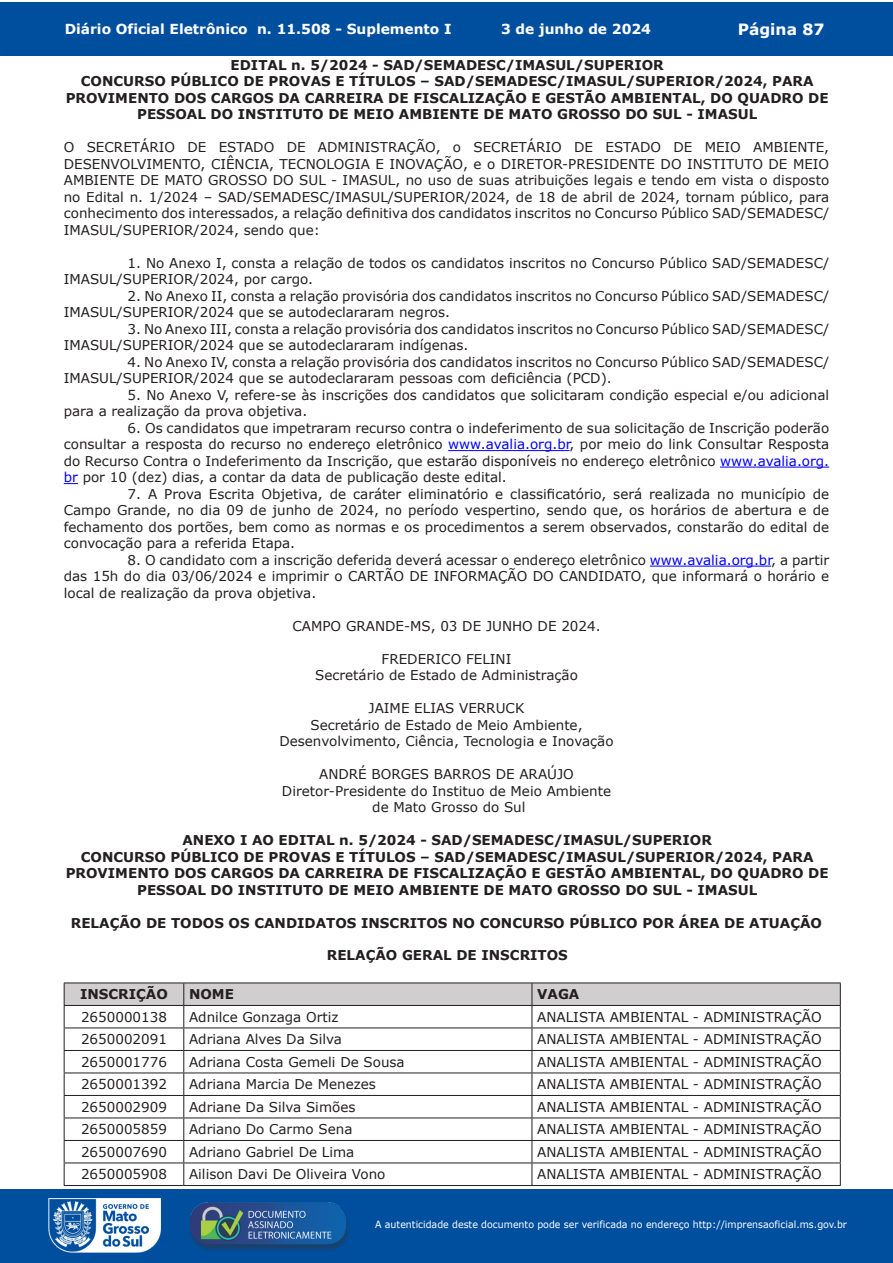
<style>
.page{position:relative;width:893px;height:1263px;background:#fff}
.page>*{position:absolute;margin:0;border:0;box-sizing:border-box;transform-origin:0 0}
.t1{font:700 15.6px "Verdana";color:#fff}
.t2{font:700 13.8px "Verdana";color:#fff}
.t3{font:13.5px/16.5px "Verdana";color:#231f20}
.t4{font:700 13.5px/16.5px "Verdana";color:#231f20;text-align:center}
.t5{font:9.9px "Verdana";color:#fff;scale:.95 1}
.s1{color:#00f}
</style>
<div class="page">
<div style="left:0;top:2px;width:893px;height:53px;background:#004f9f"></div>
<div style="left:1px;top:1189px;width:892px;height:74px;background:#004f9f"></div>
<img style="left:49px;top:1198px;width:111px;height:54px">
<img style="left:185px;top:1201px;width:168px;height:54px">
<hr style="left:448px;top:450px;width:122px;height:1px;background:#00f">
<hr style="left:720px;top:467px;width:109px;height:1px;background:#00f">
<svg style="left:64px;top:483px;width:14px;height:1px"></svg>
<hr style="left:650px;top:566px;width:121px;height:1px;background:#00f">
<hr style="left:64px;top:982px;width:120px;height:1px;background:#231f20">
<hr style="left:184px;top:982px;width:348px;height:1px;background:#231f20">
<hr style="left:532px;top:982px;width:309px;height:1px;background:#231f20">
<hr style="left:64px;top:1185px;width:120px;height:1px;background:#231f20">
<hr style="left:184px;top:1185px;width:348px;height:1px;background:#231f20">
<hr style="left:532px;top:1185px;width:309px;height:1px;background:#231f20">
<svg style="left:64px;top:983px;width:777px;height:202px"></svg>
<p class="t2" style="left:65px;top:20px;width:388px">Diário Oficial Eletrônico n. 11.508 - Suplemento I</p>
<p class="t2" style="left:501px;top:20px;width:152px">3 de junho de 2024</p>
<p class="t1" style="left:738px;top:19px;width:88px">Página 87</p>
<p class="t4" style="left:66px;top:56px;width:764px">EDITAL n. 5/2024 - SAD/SEMADESC/IMASUL/SUPERIOR<br>CONCURSO PÚBLICO DE PROVAS E TÍTULOS – SAD/SEMADESC/IMASUL/SUPERIOR/2024, PARA PROVIMENTO DOS CARGOS DA CARREIRA DE FISCALIZAÇÃO E GESTÃO AMBIENTAL, DO QUADRO DE PESSOAL DO INSTITUTO DE MEIO AMBIENTE DE MATO GROSSO DO SUL - IMASUL</p>
<p class="t3" style="left:64px;top:139px;width:767px;text-align:justify">O SECRETÁRIO DE ESTADO DE ADMINISTRAÇÃO, o SECRETÁRIO DE ESTADO DE MEIO AMBIENTE, DESENVOLVIMENTO, CIÊNCIA, TECNOLOGIA E INOVAÇÃO, e o DIRETOR-PRESIDENTE DO INSTITUTO DE MEIO AMBIENTE DE MATO GROSSO DO SUL - IMASUL, no uso de suas atribuições legais e tendo em vista o disposto no Edital n. 1/2024 – SAD/SEMADESC/IMASUL/SUPERIOR/2024, de 18 de abril de 2024, tornam público, para conhecimento dos interessados, a relação definitiva dos candidatos inscritos no Concurso Público SAD/SEMADESC/ IMASUL/SUPERIOR/2024, sendo que:</p>
<p class="t3" style="left:64px;top:255px;width:767px;text-indent:64px">1. No Anexo I, consta a relação de todos os candidatos inscritos no Concurso Público SAD/SEMADESC/<br>IMASUL/SUPERIOR/2024, por cargo.</p>
<p class="t3" style="left:64px;top:288px;width:767px;text-indent:64px">2. No Anexo II, consta a relação provisória dos candidatos inscritos no Concurso Público SAD/SEMADESC/<br>IMASUL/SUPERIOR/2024 que se autodeclararam negros.</p>
<p class="t3" style="left:64px;top:321px;width:767px;text-indent:64px">3. No Anexo III, consta a relação provisória dos candidatos inscritos no Concurso Público SAD/SEMADESC/<br>IMASUL/SUPERIOR/2024 que se autodeclararam indígenas.</p>
<p class="t3" style="left:64px;top:353px;width:767px;text-indent:64px">4. No Anexo IV, consta a relação provisória dos candidatos inscritos no Concurso Público SAD/SEMADESC/<br>IMASUL/SUPERIOR/2024 que se autodeclararam pessoas com deficiência (PCD).</p>
<p class="t3" style="left:64px;top:386px;width:767px;text-indent:64px">5. No Anexo V, refere-se às inscrições dos candidatos que solicitaram condição especial e/ou adicional para a realização da prova objetiva.</p>
<p class="t3" style="left:64px;top:419px;width:767px;text-align:justify;text-indent:64px">6. Os candidatos que impetraram recurso contra o indeferimento de sua solicitação de Inscrição poderão consultar a resposta do recurso no endereço eletrônico <span class="s1">www.avalia.org.br</span>, por meio do link Consultar Resposta do Recurso Contra o Indeferimento da Inscrição, que estarão disponíveis no endereço eletrônico <span class="s1">www.avalia.org. br</span> por 10 (dez) dias, a contar da data de publicação deste edital.</p>
<p class="t3" style="left:64px;top:485px;width:767px;text-align:justify;text-indent:64px">7. A Prova Escrita Objetiva, de caráter eliminatório e classificatório, será realizada no município de Campo Grande, no dia 09 de junho de 2024, no período vespertino, sendo que, os horários de abertura e de fechamento dos portões, bem como as normas e os procedimentos a serem observados, constarão do edital de convocação para a referida Etapa.</p>
<p class="t3" style="left:64px;top:551px;width:767px;text-align:justify;text-indent:64px">8. O candidato com a inscrição deferida deverá acessar o endereço eletrônico <span class="s1">www.avalia.org.br</span>, a partir das 15h do dia 03/06/2024 e imprimir o CARTÃO DE INFORMAÇÃO DO CANDIDATO, que informará o horário e local de realização da prova objetiva.</p>
<p class="t3" style="left:292px;top:617px;width:310px">CAMPO GRANDE-MS, 03 DE JUNHO DE 2024.</p>
<p class="t3" style="left:315px;top:650px;width:264px;text-align:center">FREDERICO FELINI<br>Secretário de Estado de Administração</p>
<p class="t3" style="left:279px;top:700px;width:336px;text-align:center">JAIME ELIAS VERRUCK<br>Secretário de Estado de Meio Ambiente,<br>Desenvolvimento, Ciência, Tecnologia e Inovação</p>
<p class="t3" style="left:282px;top:766px;width:331px;text-align:center">ANDRÉ BORGES BARROS DE ARAÚJO<br>Diretor-Presidente do Instituo de Meio Ambiente de Mato Grosso do Sul</p>
<p class="t4" style="left:66px;top:832px;width:764px">ANEXO I AO EDITAL n. 5/2024 - SAD/SEMADESC/IMASUL/SUPERIOR<br>CONCURSO PÚBLICO DE PROVAS E TÍTULOS – SAD/SEMADESC/IMASUL/SUPERIOR/2024, PARA PROVIMENTO DOS CARGOS DA CARREIRA DE FISCALIZAÇÃO E GESTÃO AMBIENTAL, DO QUADRO DE PESSOAL DO INSTITUTO DE MEIO AMBIENTE DE MATO GROSSO DO SUL - IMASUL</p>
<p class="t4" style="left:71px;top:914px;width:753px">RELAÇÃO DE TODOS OS CANDIDATOS INSCRITOS NO CONCURSO PÚBLICO POR ÁREA DE ATUAÇÃO</p>
<p class="t4" style="left:327px;top:947px;width:243px">RELAÇÃO GERAL DE INSCRITOS</p>
<p class="t4" style="left:80px;top:986px;width:89px">INSCRIÇÃO</p>
<p class="t4" style="left:189px;top:986px;width:46px">NOME</p>
<p class="t4" style="left:537px;top:986px;width:44px">VAGA</p>
<p class="t3" style="left:81px;top:1008px;width:87px">2650000138</p>
<p class="t3" style="left:189px;top:1008px;width:151px">Adnilce Gonzaga Ortiz</p>
<p class="t3" style="left:537px;top:1008px;width:286px">ANALISTA AMBIENTAL - ADMINISTRAÇÃO</p>
<p class="t3" style="left:81px;top:1031px;width:87px">2650002091</p>
<p class="t3" style="left:189px;top:1031px;width:154px">Adriana Alves Da Silva</p>
<p class="t3" style="left:537px;top:1031px;width:286px">ANALISTA AMBIENTAL - ADMINISTRAÇÃO</p>
<p class="t3" style="left:81px;top:1053px;width:87px">2650001776</p>
<p class="t3" style="left:189px;top:1053px;width:217px">Adriana Costa Gemeli De Sousa</p>
<p class="t3" style="left:537px;top:1053px;width:286px">ANALISTA AMBIENTAL - ADMINISTRAÇÃO</p>
<p class="t3" style="left:81px;top:1076px;width:87px">2650001392</p>
<p class="t3" style="left:189px;top:1076px;width:188px">Adriana Marcia De Menezes</p>
<p class="t3" style="left:537px;top:1076px;width:286px">ANALISTA AMBIENTAL - ADMINISTRAÇÃO</p>
<p class="t3" style="left:81px;top:1098px;width:87px">2650002909</p>
<p class="t3" style="left:189px;top:1098px;width:168px">Adriane Da Silva Simões</p>
<p class="t3" style="left:537px;top:1098px;width:286px">ANALISTA AMBIENTAL - ADMINISTRAÇÃO</p>
<p class="t3" style="left:81px;top:1121px;width:87px">2650005859</p>
<p class="t3" style="left:189px;top:1121px;width:165px">Adriano Do Carmo Sena</p>
<p class="t3" style="left:537px;top:1121px;width:286px">ANALISTA AMBIENTAL - ADMINISTRAÇÃO</p>
<p class="t3" style="left:81px;top:1143px;width:87px">2650007690</p>
<p class="t3" style="left:189px;top:1143px;width:167px">Adriano Gabriel De Lima</p>
<p class="t3" style="left:537px;top:1143px;width:286px">ANALISTA AMBIENTAL - ADMINISTRAÇÃO</p>
<p class="t3" style="left:81px;top:1166px;width:87px">2650005908</p>
<p class="t3" style="left:189px;top:1166px;width:198px">Ailison Davi De Oliveira Vono</p>
<p class="t3" style="left:537px;top:1166px;width:286px">ANALISTA AMBIENTAL - ADMINISTRAÇÃO</p>
<p class="t5" style="left:375px;top:1218px;width:498px">A autenticidade deste documento pode ser verificada no endereço http://imprensaoficial.ms.gov.br</p>
</div>
